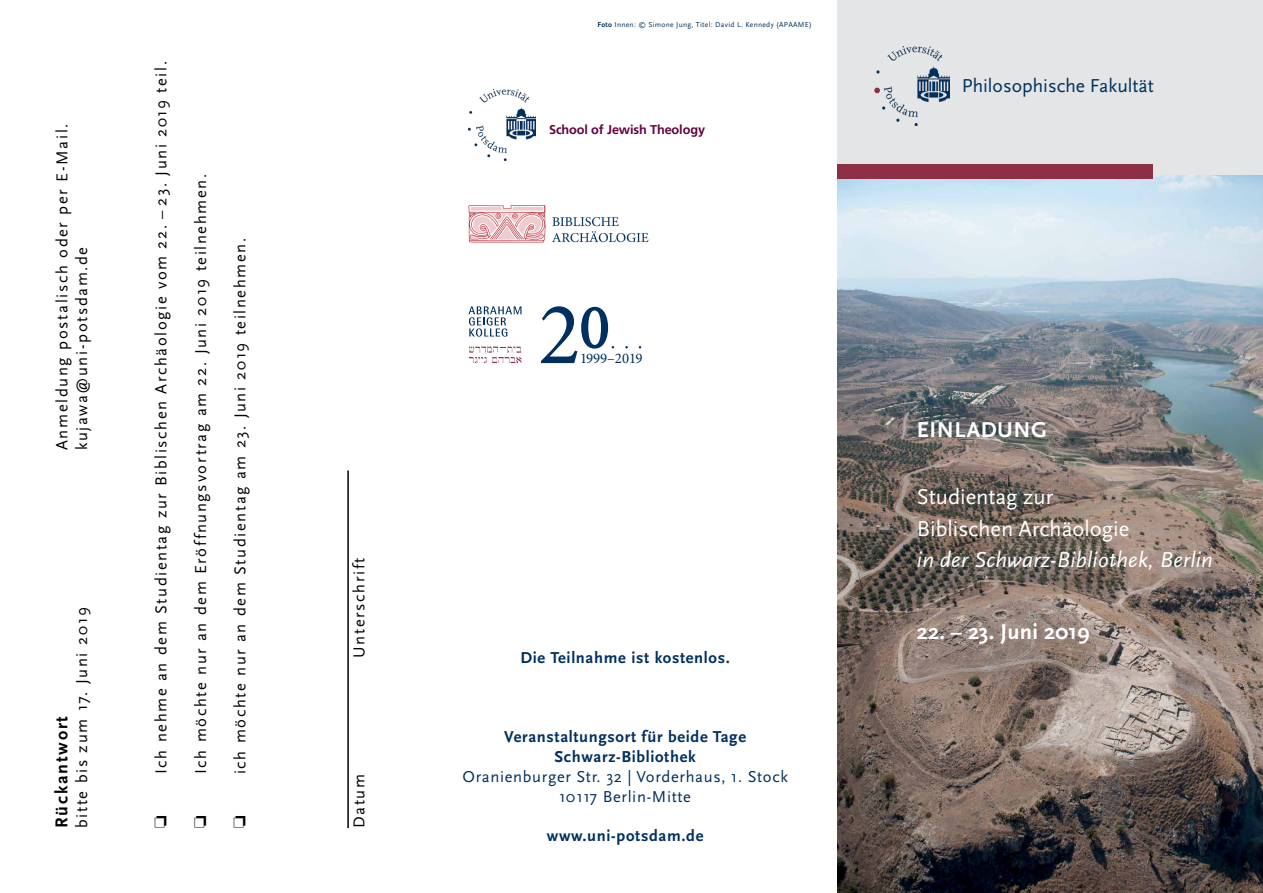
<style>
.page{position:relative;width:1263px;height:893px;background:#fff}
.page>*{position:absolute;margin:0;border:0;box-sizing:border-box;transform-origin:0 0}
.t1{font:89.4px "Minion Pro";color:#00305f}
.t2{font:22.5px/31.5px "Scala Sans OT";color:#fff}
.t3{font:italic 22.5px "Scala Sans OT";letter-spacing:.01em;color:#fff}
.t4{font:700 22.5px "Scala Sans OT";letter-spacing:.015em;color:#fff}
.t5{font:19.5px "Scala Sans OT";color:#00305f}
.t6{font:700 18px "Scala Sans OT";letter-spacing:.1em;color:#000}
.t7{font:16.5px "Scala Sans OT";letter-spacing:.1em;color:#000}
.t8{font:700 16.5px/19.8px "Scala Sans OT";letter-spacing:.04em;color:#00305f;text-align:center}
.t9{font:16.5px/19.8px "Scala Sans OT";letter-spacing:.04em;color:#00305f;text-align:center}
.t10{font:14.7px "Minion Pro";color:#00305f}
.t11{font:700 12.75px "Frutiger";letter-spacing:-.01em;color:#63003c}
.t12{font:7.5px "Scala Sans OT";letter-spacing:.04em;color:#00305f}
.s1{font-weight:700}
</style>
<div class="page">
<div style="left:838px;top:0;width:425px;height:179px;background:#e4e5e6"></div>
<img style="left:876px;top:46px;width:73px;height:79px">
<svg style="left:874px;top:88px;width:6px;height:5px"></svg>
<img style="left:838px;top:175px;width:425px;height:718px">
<hr style="left:347px;top:470px;width:2px;height:358px;background:#000">
<div style="left:838px;top:164px;width:315px;height:15px;background:#8d2f45"></div>
<img style="left:469px;top:90px;width:67px;height:71px">
<svg style="left:468px;top:306px;width:53px;height:31px"></svg>
<svg style="left:469px;top:346px;width:53px;height:17px"></svg>
<svg style="left:581px;top:306px;width:33px;height:43px"></svg>
<img style="left:468px;top:205px;width:181px;height:38px">
<p class="t7" style="left:53px;top:450px;width:328px;rotate:-90deg">Anmeldung postalisch oder per E-Mail.</p>
<p class="t7" style="left:73px;top:450px;width:205px;rotate:-90deg">kujawa@uni-potsdam.de</p>
<p class="t7" style="left:73px;top:828px;width:222px;rotate:-90deg">bitte bis zum 17. Juni 2019</p>
<p class="t6" style="left:52px;top:828px;width:114px;rotate:-90deg">Rückantwort</p>
<p class="t7" style="left:152px;top:774px;width:714px;rotate:-90deg">Ich nehme an dem Studientag zur Biblischen Archäologie vom 22. – 23. Juni 2019 teil.</p>
<p class="t7" style="left:192px;top:774px;width:601px;rotate:-90deg">Ich möchte nur an dem Eröffnungsvortrag am 22. Juni 2019 teilnehmen.</p>
<p class="t7" style="left:231px;top:774px;width:537px;rotate:-90deg">ich möchte nur an dem Studientag am 23. Juni 2019 teilnehmen.</p>
<p class="t7" style="left:350px;top:658px;width:102px;rotate:-90deg">Unterschrift</p>
<p class="t7" style="left:350px;top:828px;width:56px;rotate:-90deg">Datum</p>
<p class="t12" style="left:597px;top:20px;width:216px"><span class="s1">Foto</span> Innen: © Simone Jung, Titel: David L. Kennedy (APAAME)</p>
<p class="t11" style="left:549px;top:122px;width:157px">School of Jewish Theology</p>
<h1 class="t1" style="left:538px;top:275px;width:73px">2<sup>0</sup></h1>
<p class="t10" style="left:580px;top:349px;width:64px">1999–2019</p>
<p class="t8" style="left:520px;top:648px;width:211px">Die Teilnahme ist kostenlos.</p>
<p class="t8" style="left:504px;top:727px;width:243px">Veranstaltungsort für beide Tage<br>Schwarz-Bibliothek</p>
<p class="t9" style="left:462px;top:767px;width:327px">Oranienburger Str. 32 | Vorderhaus, 1. Stock<br>10117 Berlin-Mitte</p>
<p class="t8" style="left:547px;top:826px;width:158px">www.uni-potsdam.de</p>
<p class="t5" style="left:962px;top:76px;width:194px">Philosophische Fakultät</p>
<h2 class="t4" style="left:917px;top:417px;width:132px">EINLADUNG</h2>
<h2 class="t2" style="left:917px;top:481px;width:214px">Studientag zur<br>Biblischen Archäologie</h2>
<h2 class="t3" style="left:917px;top:548px;width:297px">in der Schwarz-Bibliothek, Berlin</h2>
<h2 class="t4" style="left:917px;top:619px;width:174px">22. – 23. Juni 2019</h2>
</div>
